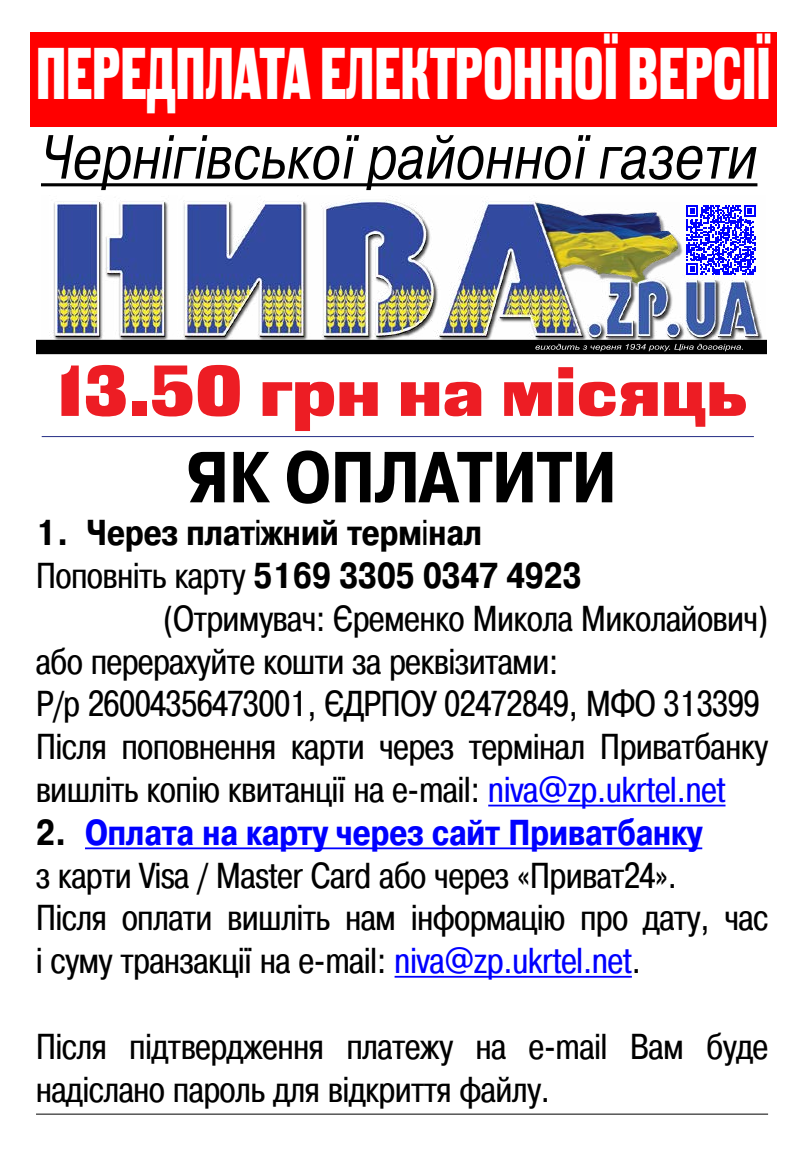
<style>
.page{position:relative;width:803px;height:1168px;background:#fff}
.page>*{position:absolute;margin:0;border:0;box-sizing:border-box;transform-origin:0 0}
.norma{font:73.1px "Black Grotesk C";color:#fff;scale:.56 1}
.t1{font:72px "Black Grotesk C";color:#ed1d24}
.t2{font:700 72px "Pragmatica Cond C";color:#000}
.norma-2{font:italic 62.1px "Pragmatica C";color:#000;scale:.81 1}
.t3{font:36px/42.8px "Pragmatica Cond C";color:#000}
.t4{font:700 36px "Pragmatica Cond C";color:#000}
.t5{font:700 36px "Pragmatica Cond C";color:#00f}
.s1{font-weight:400}
.s2{color:#00f}
.s3{color:#000}
</style>
<div class="page">
<div style="left:36px;top:340px;width:730px;height:14px;background:#000"></div>
<svg style="left:535px;top:347px;width:207px;height:4px"></svg>
<img style="left:41px;top:196px;width:724px;height:151px">
<hr style="left:36px;top:1114px;width:731px;height:1px;background:#000">
<svg style="left:686px;top:205px;width:69px;height:70px"></svg>
<hr style="left:41px;top:183px;width:716px;height:3px;background:#000">
<hr style="left:488px;top:805px;width:237px;height:1px;background:#00f">
<hr style="left:85px;top:847px;width:617px;height:2px;background:#00f">
<hr style="left:394px;top:976px;width:237px;height:2px;background:#00f">
<div style="left:30px;top:32px;width:746px;height:94px;background:#f00"></div>
<hr style="left:42px;top:436px;width:711px;height:1px;background:#252e85">
<p class="norma" style="left:36px;top:30px;width:1313px">ПЕРЕДПЛАТА ЕЛЕКТРОННОЇ ВЕРСІЇ</p>
<p class="norma-2" style="left:41px;top:122px;width:885px">Чернігівської районної газети</p>
<p class="t1" style="left:57px;top:348px;width:691px">13.50 грн на місяць</p>
<p class="t2" style="left:187px;top:438px;width:431px">ЯК ОПЛАТИТИ</p>
<p class="t4" style="left:36px;top:513px;width:447px">1. Через плат<span class="s1">і</span>жний терм<span class="s1">і</span>нал</p>
<p class="t4" style="left:36px;top:556px;width:547px"><span class="s1">Поповніть карту</span> 5169 3305 0347 4923</p>
<p class="t3" style="left:163px;top:597px;width:605px">(Отримувач: Єременко Микола Миколайович)</p>
<p class="t3" style="left:36px;top:640px;width:523px">або перерахуйте кошти за реквізитами:</p>
<p class="t3" style="left:36px;top:683px;width:724px">Р/р 26004356473001, ЄДРПОУ 02472849, МФО 313399</p>
<p class="t3" style="left:36px;top:725px;width:733px">Після поповнення карти через термінал Приватбанку вишліть копію квитанції на e-mail: <span class="s2">niva@zp.ukrtel.net</span></p>
<p class="t5" style="left:36px;top:812px;width:667px"><span class="s3">2.</span> Оплата на карту через сайт Приватбанку</p>
<p class="t3" style="left:36px;top:854px;width:642px">з карти Visa / Master Card або через «Приват24».</p>
<p class="t3" style="left:36px;top:897px;width:733px">Після оплати вишліть нам інформацію про дату, час і суму транзакції на e-mail: <span class="s2">niva@zp.ukrtel.net</span>.</p>
<p class="t3" style="left:36px;top:1025px;width:733px">Після підтвердження платежу на e-mail Вам буде надіслано пароль для відкриття файлу.</p>
</div>
